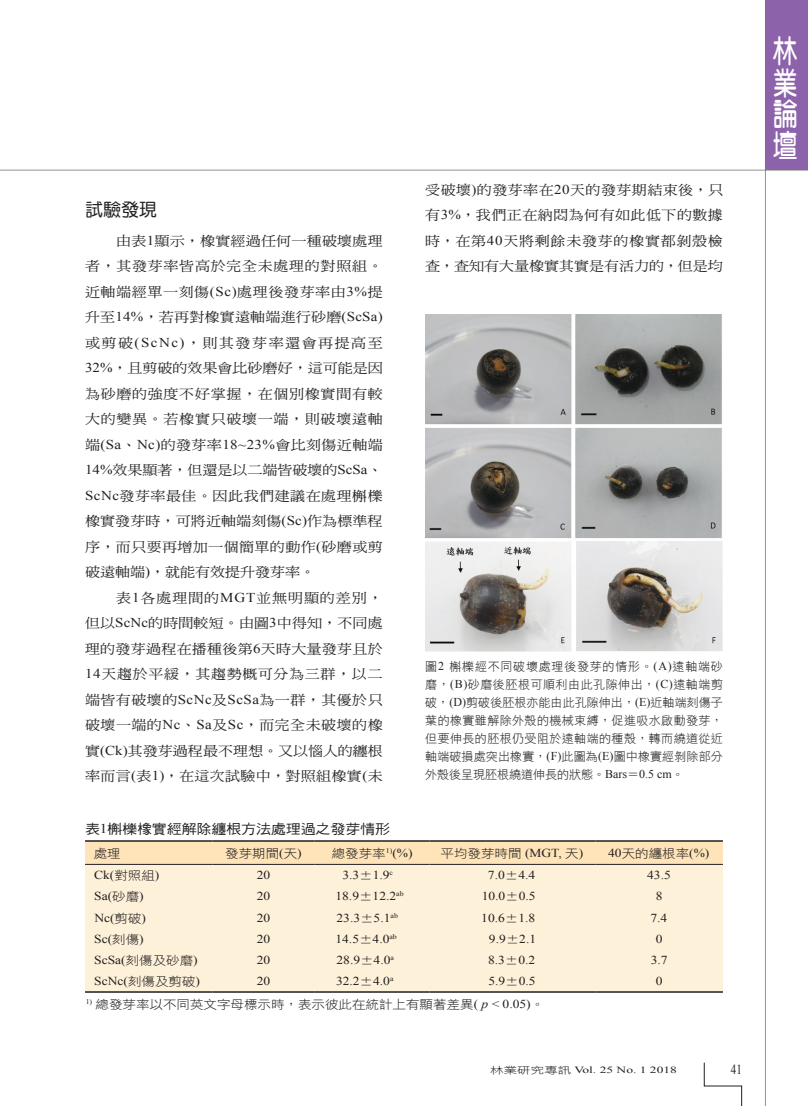
<style>
.page{position:relative;width:808px;height:1106px;background:#fff}
.page>*{position:absolute;margin:0;border:0;box-sizing:border-box;transform-origin:0 0}
.t1{font:31.5px/31.5px "DF Yuan W7 WINP BF";color:#fff;text-align:justify;scale:.77 1}
._02-內文中標標準{font:18px "DF Yuan W5 WINP BF";color:#231f20}
.t2{font:13.8px "Times New Roman";color:#231f20;scale:.8 1}
._01內文{font:13.5px/25.5px "DF Ming W5 WINP BF";letter-spacing:.025em;color:#231f20;text-align:justify;scale:1.11 1}
._11-表格-標題{font:13.5px "DF Hei W5 WINP BF";letter-spacing:-.01em;color:#231f20;scale:1.11 1}
._22-表格-內文{font:12.15px "Times New Roman";color:#231f20;scale:1.11 1}
._22-表格-內文-2{font:12.15px "DF Hei W3 WINP BF";color:#231f20;scale:1.11 1}
._06圖說{font:12px/18px "DF Hei W3 WINP BF";letter-spacing:.01em;color:#231f20;text-align:justify}
.t3{font:9.45px "Times New Roman";color:#231f20;scale:1.43 1}
.s1{font-family:"Times New Roman"}
.s2{font-family:"DF Hei W3 WINP BF"}
.s3{font-family:"Times New Roman";font-style:italic}
</style>
<div class="page">
<hr style="left:0;top:170px;width:808px;height:1px;background:#6c6d70">
<hr style="left:765px;top:0;width:1px;height:1106px;background:#6c6d70">
<svg style="left:704px;top:1062px;width:38px;height:44px"></svg>
<div style="left:766px;top:0;width:42px;height:170px;background:#8c62aa"></div>
<img style="left:425px;top:315px;width:298px;height:336px">
<svg style="left:85px;top:841px;width:638px;height:23px"></svg>
<div style="left:85px;top:865px;width:638px;height:126px;background:#fef1d9"></div>
<hr style="left:85px;top:864px;width:128px;height:1px;background:#231f20">
<hr style="left:213px;top:864px;width:102px;height:1px;background:#231f20">
<hr style="left:315px;top:864px;width:114px;height:1px;background:#231f20">
<hr style="left:429px;top:864px;width:166px;height:1px;background:#231f20">
<hr style="left:595px;top:864px;width:128px;height:1px;background:#231f20">
<hr style="left:85px;top:840px;width:128px;height:1px;background:#231f20">
<hr style="left:213px;top:840px;width:102px;height:1px;background:#231f20">
<hr style="left:315px;top:840px;width:114px;height:1px;background:#231f20">
<hr style="left:429px;top:840px;width:166px;height:1px;background:#231f20">
<hr style="left:595px;top:840px;width:128px;height:1px;background:#231f20">
<hr style="left:85px;top:991px;width:128px;height:1px;background:#231f20">
<hr style="left:213px;top:991px;width:102px;height:1px;background:#231f20">
<hr style="left:315px;top:991px;width:114px;height:1px;background:#231f20">
<hr style="left:429px;top:991px;width:166px;height:1px;background:#231f20">
<hr style="left:595px;top:991px;width:128px;height:1px;background:#231f20">
<p class="_02-內文中標標準" style="left:85px;top:200px;width:73px">試驗發現</p>
<p class="_01內文" style="left:85px;top:228px;width:270px;text-indent:31px">由表<span class="s1">1</span>顯示，橡實經過任何一種破壞處理者，其發芽率皆高於完全未處理的對照組。近軸端經單一刻傷<span class="s1">(Sc)</span>處理後發芽率由<span class="s1">3%</span>提升至<span class="s1">14%</span>，若再對橡實遠軸端進行砂磨<span class="s1">(ScSa)</span>或剪破<span class="s1">(ScNc)</span>，則其發芽率還會再提高至<span class="s1">32%</span>，且剪破的效果會比砂磨好，這可能是因為砂磨的強度不好掌握，在個別橡實間有較大的變異。若橡實只破壞一端，則破壞遠軸端<span class="s1">(Sa</span>、<span class="s1">Nc)</span>的發芽率<span class="s1">18~23%</span>會比刻傷近軸端<span class="s1">14%</span>效果顯著，但還是以二端皆破壞的<span class="s1">ScSa</span>、<span class="s1">ScNc</span>發芽率最佳。因此我們建議在處理槲櫟橡實發芽時，可將近軸端刻傷<span class="s1">(Sc)</span>作為標準程序，而只要再增加一個簡單的動作<span class="s1">(</span>砂磨或剪破遠軸端<span class="s1">)</span>，就能有效提升發芽率。</p>
<p class="_01內文" style="left:85px;top:585px;width:270px;text-indent:31px">表<span class="s1">1</span>各處理間的<span class="s1">MGT</span>並無明顯的差別，但以<span class="s1">ScNc</span>的時間較短。由圖<span class="s1">3</span>中得知，不同處理的發芽過程在播種後第<span class="s1">6</span>天時大量發芽且於<span class="s1">14</span>天趨於平緩，其趨勢概可分為三群，以二端皆有破壞的<span class="s1">ScNc</span>及<span class="s1">ScSa</span>為一群，其優於只破壞一端的<span class="s1">Nc</span>、<span class="s1">Sa</span>及<span class="s1">Sc</span>，而完全未破壞的橡實<span class="s1">(Ck)</span>其發芽過程最不理想。又以惱人的纏根率而言<span class="s1">(</span>表<span class="s1">1)</span>，在這次試驗中，對照組橡實<span class="s1">(</span>未</p>
<p class="_01內文" style="left:425px;top:177px;width:270px">受破壞<span class="s1">)</span>的發芽率在<span class="s1">20</span>天的發芽期結束後，只有<span class="s1">3%</span>，我們正在納悶為何有如此低下的數據時，在第<span class="s1">40</span>天將剩餘未發芽的橡實都剝殼檢查，查知有大量橡實其實是有活力的，但是均</p>
<p class="_06圖說" style="left:425px;top:657px;width:299px">圖<span class="s1">2</span> 槲櫟經不同破壞處理後發芽的情形。<span class="s1">(A)</span>遠軸端砂磨，<span class="s1">(B)</span>砂磨後胚根可順利由此孔隙伸出，<span class="s1">(C)</span>遠軸端剪破，<span class="s1">(D)</span>剪破後胚根亦能由此孔隙伸出，<span class="s1">(E)</span>近軸端刻傷子葉的橡實雖解除外殼的機械束縛，促進吸水啟動發芽，但要伸長的胚根仍受阻於遠軸端的種殼，轉而繞道從近軸端破損處突出橡實，<span class="s1">(F)</span>此圖為<span class="s1">(E)</span>圖中橡實經剝除部分外殼後呈現胚根繞道伸長的狀態。<span class="s1">Bars</span>＝<span class="s1">0.5 cm</span>。</p>
<p class="_11-表格-標題" style="left:85px;top:822px;width:276px">表<span class="s1">1</span>槲櫟橡實經解除纏根方法處理過之發芽情形</p>
<p class="_22-表格-內文-2" style="left:94px;top:847px;width:26px">處理</p>
<p class="_22-表格-內文-2" style="left:225px;top:847px;width:70px">發芽期間<span class="s1">(</span>天<span class="s1">)</span></p>
<p class="_22-表格-內文-2" style="left:332px;top:847px;width:74px">總發芽率<sup>1)</sup><span class="s1">(%)</span></p>
<p class="_22-表格-內文-2" style="left:441px;top:847px;width:130px">平均發芽時間 <span class="s1">(MGT,</span> 天<span class="s1">)</span></p>
<p class="_22-表格-內文" style="left:608px;top:844px;width:93px">40<span class="s2">天的纏根率</span>(%)</p>
<p class="_22-表格-內文" style="left:94px;top:866px;width:60px">Ck(<span class="s2">對照組</span>)</p>
<p class="_22-表格-內文" style="left:257px;top:866px;width:14px">20</p>
<p class="_22-表格-內文" style="left:342px;top:866px;width:47px">3.3<span class="s2">±</span>1.9<sup>c</sup></p>
<p class="_22-表格-內文" style="left:488px;top:866px;width:44px">7.0<span class="s2">±</span>4.4</p>
<p class="_22-表格-內文" style="left:647px;top:866px;width:23px">43.5</p>
<p class="_22-表格-內文" style="left:94px;top:888px;width:46px">Sa(<span class="s2">砂磨</span>)</p>
<p class="_22-表格-內文" style="left:257px;top:888px;width:14px">20</p>
<p class="_22-表格-內文" style="left:335px;top:888px;width:63px">18.9<span class="s2">±</span>12.2<sup>ab</sup></p>
<p class="_22-表格-內文" style="left:482px;top:888px;width:50px">10.0<span class="s2">±</span>0.5</p>
<p class="_22-表格-內文" style="left:656px;top:888px;width:8px">8</p>
<p class="_22-表格-內文" style="left:94px;top:909px;width:48px">Nc(<span class="s2">剪破</span>)</p>
<p class="_22-表格-內文" style="left:257px;top:909px;width:14px">20</p>
<p class="_22-表格-內文" style="left:336px;top:909px;width:57px">23.3<span class="s2">±</span>5.1<sup>ab</sup></p>
<p class="_22-表格-內文" style="left:481px;top:909px;width:50px">10.6<span class="s2">±</span>1.8</p>
<p class="_22-表格-內文" style="left:650px;top:909px;width:17px">7.4</p>
<p class="_22-表格-內文" style="left:94px;top:930px;width:46px">Sc(<span class="s2">刻傷</span>)</p>
<p class="_22-表格-內文" style="left:257px;top:930px;width:14px">20</p>
<p class="_22-表格-內文" style="left:335px;top:930px;width:57px">14.5<span class="s2">±</span>4.0<sup>ab</sup></p>
<p class="_22-表格-內文" style="left:489px;top:930px;width:44px">9.9<span class="s2">±</span>2.1</p>
<p class="_22-表格-內文" style="left:656px;top:930px;width:8px">0</p>
<p class="_22-表格-內文" style="left:94px;top:952px;width:95px">ScSa(<span class="s2">刻傷及砂磨</span>)</p>
<p class="_22-表格-內文" style="left:257px;top:952px;width:14px">20</p>
<p class="_22-表格-內文" style="left:336px;top:952px;width:53px">28.9<span class="s2">±</span>4.0<sup>a</sup></p>
<p class="_22-表格-內文" style="left:488px;top:952px;width:44px">8.3<span class="s2">±</span>0.2</p>
<p class="_22-表格-內文" style="left:651px;top:952px;width:17px">3.7</p>
<p class="_22-表格-內文" style="left:94px;top:973px;width:97px">ScNc(<span class="s2">刻傷及剪破</span>)</p>
<p class="_22-表格-內文" style="left:257px;top:973px;width:14px">20</p>
<p class="_22-表格-內文" style="left:336px;top:973px;width:53px">32.2<span class="s2">±</span>4.0<sup>a</sup></p>
<p class="_22-表格-內文" style="left:488px;top:973px;width:44px">5.9<span class="s2">±</span>0.5</p>
<p class="_22-表格-內文" style="left:656px;top:973px;width:8px">0</p>
<p class="_22-表格-內文-2" style="left:86px;top:998px;width:415px"><sup>1)</sup> 總發芽率以不同英文字母標示時，表示彼此在統計上有顯著差異<span class="s1">(</span> <span class="s3">p</span> <span class="s1">&lt; 0.05)</span>。</p>
<p class="t3" style="left:490px;top:1063px;width:132px"><span class="s2">林業研究專訊</span> Vol. 25 No. 1 2018</p>
<p class="t2" style="left:731px;top:1060px;width:15px">41</p>
<h1 class="t1" style="left:773px;top:35px;width:32px">林業論壇</h1>
</div>
